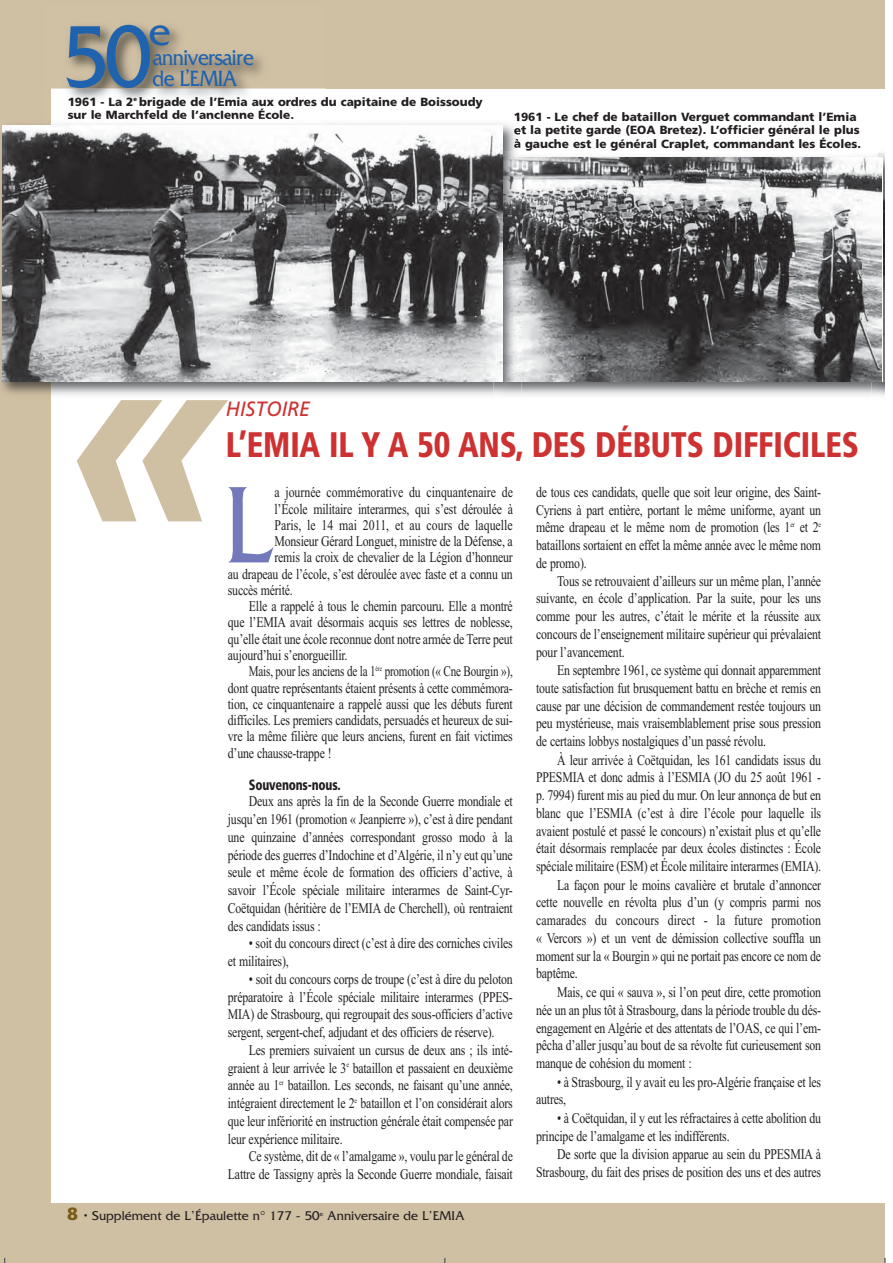
<style>
.page{position:relative;width:893px;height:1263px;background:#fff}
.page>*{position:absolute;margin:0;border:0;box-sizing:border-box;transform-origin:0 0}
.t1{font:italic 700 295.65px "Frutiger";color:#cfbfa3}
.t2{font:114.45px "Friz Quadrata";color:#7379ba;scale:.85 1}
.t3{font:91.5px "Friz Quadrata";color:#1f62ae;scale:.89 1}
.t4{font:900 condensed 35.55px "Frutiger";letter-spacing:-.005em;color:#ce3131;scale:.9 1}
.t5{font:23.25px/20.5px "Friz Quadrata";letter-spacing:-.025em;color:#1f62ae;scale:.89 1}
.t6{font:italic 20.7px "Frutiger";color:#ce3131;scale:.95 1}
.t7{font:14.85px/17.7px "Times New Roman";letter-spacing:-.015em;color:#231f20;text-align:justify;scale:.8 1}
.t8{font:14.85px "Times New Roman";letter-spacing:.005em;color:#231f20;scale:.8 1}
.t9{font:14.85px "Times New Roman";letter-spacing:-.015em;color:#231f20;scale:.75 1}
.t10{font:900 condensed 14.85px "Frutiger";letter-spacing:-.015em;color:#231f20;scale:.85 1}
.t11{font:13.35px "Friz Quadrata";color:#231f20}
.t12{font:900 11.85px/13.4px "Frutiger";color:#231f20}
.s1{font-family:"Frutiger";font-weight:900;font-size:17.7px;color:#795a15}
</style>
<div class="page">
<div style="left:0;top:0;width:885px;height:88px;background:#cfbfa3"></div>
<div style="left:5px;top:1204px;width:879px;height:59px;background:#cfbfa3"></div>
<div style="left:0;top:82px;width:51px;height:1181px;background:#cfbfa3"></div>
<img style="left:51px;top:88px;width:274px;height:31px">
<img style="left:69px;top:25px;width:193px;height:63px">
<img style="left:522px;top:153px;width:363px;height:243px">
<img style="left:522px;top:158px;width:359px;height:223px">
<img style="left:1px;top:123px;width:515px;height:272px">
<svg style="left:514px;top:119px;width:8px;height:30px"></svg>
<svg style="left:45px;top:123px;width:6px;height:3px"></svg>
<img style="left:120px;top:400px;width:108px;height:1px">
<img style="left:493px;top:151px;width:29px;height:245px">
<img style="left:502px;top:158px;width:20px;height:223px">
<img style="left:2px;top:126px;width:500px;height:255px">
<h3 class="t3" style="left:63px;top:25px;width:123px">50<sup>e</sup></h3>
<h3 class="t5" style="left:152px;top:50px;width:115px">anniversaire de LEMIA</h3>
<h3 class="t5" style="left:185px;top:69px;width:8px">’</h3>
<p class="t12" style="left:68px;top:96px;width:417px">1961 - La 2<sup>e</sup> brigade de l’Emia aux ordres du capitaine de Boissoudy sur le Marchfeld de l’ancIenne École.</p>
<p class="t12" style="left:514px;top:111px;width:349px">1961 - Le chef de bataillon Verguet commandant l’Emia et la petite garde (EOA Bretez). L’officier général le plus à gauche est le général Craplet, commandant les Écoles.</p>
<h1 class="t1" style="left:63px;top:319px;width:182px">«</h1>
<h3 class="t6" style="left:226px;top:400px;width:90px">HISTOIRE</h3>
<h3 class="t4" style="left:226px;top:430px;width:705px">L’EMIA IL Y A 50 ANS, DES DÉBUTS DIFFICILES</h3>
<p class="t7" style="left:536px;top:485px;width:358px">de tous ces candidats, quelle que soit leur origine, des Saint-Cyriens à part entière, portant le même uniforme, ayant un même drapeau et le même nom de promotion (les 1<sup>er</sup> et 2<sup>e </sup>bataillons sortaient en effet la même année avec le même nom de promo).</p>
<p class="t7" style="left:536px;top:573px;width:358px;text-indent:21px">Tous se retrouvaient d’ailleurs sur un même plan, l’année suivante, en école d’application. Par la suite, pour les uns comme pour les autres, c’était le mérite et la réussite aux concours de l’enseignement militaire supérieur qui prévalaient pour l’avancement.</p>
<p class="t7" style="left:536px;top:663px;width:358px;text-indent:21px">En septembre 1961, ce système qui donnait apparemment toute satisfaction fut brusquement battu en brèche et remis en cause par une décision de commandement restée toujours un peu mystérieuse, mais vraisemblablement prise sous pression de certains lobbys nostalgiques d’un passé révolu.</p>
<p class="t7" style="left:557px;top:752px;width:332px">À leur arrivée à Coëtquidan, les 161 candidats issus du</p>
<p class="t7" style="left:536px;top:770px;width:358px">PPESMIA et donc admis à l’ESMIA (JO du 25 août 1961 -</p>
<p class="t7" style="left:536px;top:788px;width:358px">p. 7994) furent mis au pied du mur. On leur annonça de but en</p>
<p class="t7" style="left:536px;top:806px;width:358px">blanc que l’ESMIA (c’est à dire l’école pour laquelle ils</p>
<p class="t7" style="left:536px;top:823px;width:358px">avaient postulé et passé le concours) n’existait plus et qu’elle</p>
<p class="t7" style="left:536px;top:841px;width:358px">était désormais remplacée par deux écoles distinctes : École</p>
<p class="t7" style="left:536px;top:859px;width:358px">spéciale militaire (ESM) et École militaire interarmes (EMIA).</p>
<p class="t7" style="left:557px;top:877px;width:332px">La façon pour le moins cavalière et brutale d’annoncer</p>
<p class="t7" style="left:536px;top:895px;width:358px">cette nouvelle en révolta plus d’un (y compris parmi nos</p>
<p class="t8" style="left:536px;top:915px;width:358px">camarades du concours direct - la future promotion</p>
<p class="t7" style="left:536px;top:931px;width:358px">« Vercors ») et un vent de démission collective souffla un</p>
<p class="t7" style="left:536px;top:948px;width:358px">moment sur la « Bourgin » qui ne portait pas encore ce nom de</p>
<p class="t7" style="left:536px;top:966px;width:54px">baptême.</p>
<p class="t7" style="left:557px;top:985px;width:332px">Mais, ce qui « sauva », si l’on peut dire, cette promotion</p>
<p class="t7" style="left:536px;top:1002px;width:358px">née un an plus tôt à Strasbourg, dans la période trouble du dés-</p>
<p class="t7" style="left:536px;top:1020px;width:358px">engagement en Algérie et des attentats de l’OAS, ce qui l’em-</p>
<p class="t7" style="left:536px;top:1038px;width:358px">pêcha d’aller jusqu’au bout de sa révolte fut curieusement son</p>
<p class="t7" style="left:536px;top:1056px;width:196px">manque de cohésion du moment :</p>
<p class="t7" style="left:536px;top:1074px;width:358px;text-indent:21px">• à Strasbourg, il y avait eu les pro-Algérie française et les autres,</p>
<p class="t7" style="left:536px;top:1111px;width:358px;text-indent:21px">• à Coëtquidan, il y eut les réfractaires à cette abolition du principe de l’amalgame et les indifférents.</p>
<p class="t7" style="left:536px;top:1147px;width:358px;text-align:right">De sorte que la division apparue au sein du PPESMIA à<br>Strasbourg, du fait des prises de position des uns et des autres</p>
<h2 class="t2" style="left:224px;top:485px;width:61px">L</h2>
<p class="t7" style="left:274px;top:485px;width:300px">a journée commémorative du cinquantenaire de</p>
<p class="t7" style="left:274px;top:501px;width:300px">l’École militaire interarmes, qui s’est déroulée à</p>
<p class="t8" style="left:274px;top:520px;width:300px">Paris, le 14 mai 2011, et au cours de laquelle</p>
<p class="t7" style="left:274px;top:534px;width:299px">Monsieur Gérard Longuet, ministre de la Défense, a</p>
<p class="t7" style="left:274px;top:550px;width:299px">remis la croix de chevalier de la Légion d’honneur</p>
<p class="t7" style="left:228px;top:566px;width:358px">au drapeau de l’école, s’est déroulée avec faste et a connu un</p>
<p class="t7" style="left:228px;top:583px;width:83px">succès mérité.</p>
<p class="t7" style="left:249px;top:599px;width:331px">Elle a rappelé à tous le chemin parcouru. Elle a montré</p>
<p class="t7" style="left:228px;top:615px;width:358px">que l’EMIA avait désormais acquis ses lettres de noblesse,</p>
<p class="t7" style="left:228px;top:631px;width:358px">qu’elle était une école reconnue dont notre armée de Terre peut</p>
<p class="t7" style="left:228px;top:648px;width:151px">aujourd’hui s’enorgueillir.</p>
<p class="t9" style="left:249px;top:666px;width:354px">Mais, pour les anciens de la 1<sup>ère</sup> promotion (« Cne Bourgin »),</p>
<p class="t7" style="left:228px;top:680px;width:358px">dont quatre représentants étaient présents à cette commémora-</p>
<p class="t7" style="left:228px;top:696px;width:358px">tion, ce cinquantenaire a rappelé aussi que les débuts furent</p>
<p class="t7" style="left:228px;top:713px;width:358px">difficiles. Les premiers candidats, persuadés et heureux de sui-</p>
<p class="t7" style="left:228px;top:729px;width:358px">vre la même filière que leurs anciens, furent en fait victimes</p>
<p class="t7" style="left:228px;top:745px;width:131px">d’une chausse-trappe !</p>
<p class="t10" style="left:249px;top:778px;width:110px">Souvenons-nous.</p>
<p class="t7" style="left:228px;top:794px;width:358px;text-indent:21px">Deux ans après la fin de la Seconde Guerre mondiale et jusqu’en 1961 (promotion « Jeanpierre »), c’est à dire pendant une quinzaine d’années correspondant grosso modo à la période des guerres d’Indochine et d’Algérie, il n’y eut qu’une seule et même école de formation des officiers d’active, à savoir l’École spéciale militaire interarmes de Saint-Cyr-Coëtquidan (héritière de l’EMIA de Cherchell), où rentraient des candidats issus :</p>
<p class="t7" style="left:228px;top:936px;width:358px;text-indent:21px">• soit du concours direct (c’est à dire des corniches civiles et militaires),</p>
<p class="t7" style="left:228px;top:971px;width:358px;text-indent:21px">• soit du concours corps de troupe (c’est à dire du peloton préparatoire à l’École spéciale militaire interarmes (PPES-MIA) de Strasbourg, qui regroupait des sous-officiers d’active sergent, sergent-chef, adjudant et des officiers de réserve).</p>
<p class="t7" style="left:228px;top:1042px;width:358px;text-indent:21px">Les premiers suivaient un cursus de deux ans ; ils inté&shy;graient à leur arrivée le 3<sup>e</sup> bataillon et passaient en deuxième année au 1<sup>er</sup> bataillon. Les seconds, ne faisant qu’une année, intégraient directement le 2<sup>e</sup> bataillon et l’on considérait alors que leur infériorité en instruction générale était compensée par leur expérience militaire.</p>
<p class="t7" style="left:228px;top:1149px;width:358px;text-align:right">Ce système, dit de « l’amalgame », voulu par le général de<br>Lattre de Tassigny après la Seconde Guerre mondiale, faisait</p>
<p class="t11" style="left:67px;top:1211px;width:399px"><span class="s1">8</span> • Supplément de L’Épaulette n° 177 - 50<sup>e</sup> Anniversaire de L’EMIA</p>
</div>
